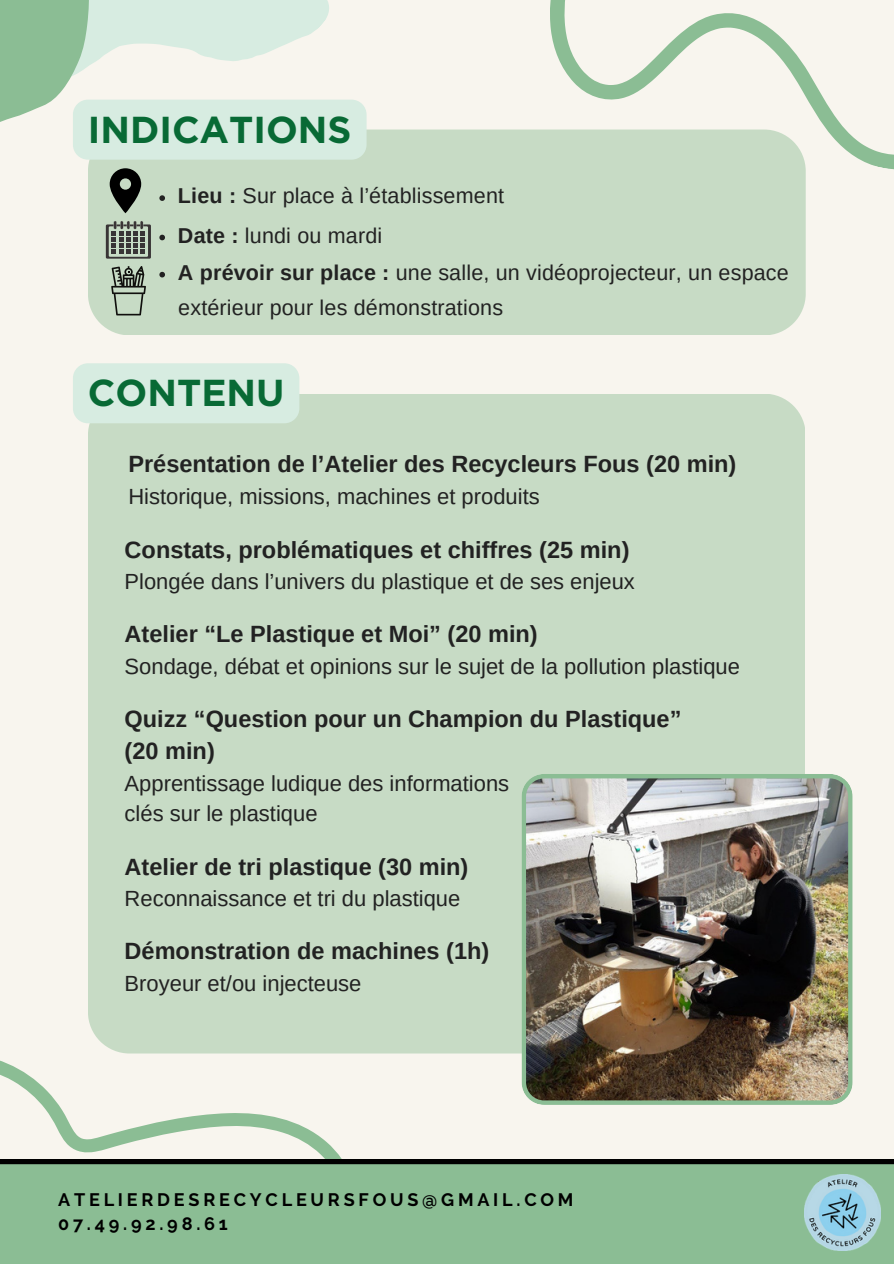
<style>
.page{position:relative;width:894px;height:1264px;background:#fff}
.page>*{position:absolute;margin:0;border:0;box-sizing:border-box;transform-origin:0 0}
.t1{font:700 37.5px "Gotham";color:#086a35}
.t2{font:700 23.55px/31.8px "Arimo";color:#222}
.t3{font:21.9px "Arimo";color:#222}
.t4{font:21.45px "Arimo";letter-spacing:.01em;color:#222}
.t5{font:700 18px "Raleway";letter-spacing:.21em;color:#000}
.s1{font-weight:700}
</style>
<div class="page">
<div style="left:0;top:0;width:893px;height:1263px;background:#f8f5ee"></div>
<svg style="left:0;top:1053px;width:357px;height:106px"></svg>
<svg style="left:550px;top:0;width:343px;height:201px"></svg>
<div style="left:0;top:1159px;width:893px;height:104px;background:#8bbd94"></div>
<div style="left:88px;top:129px;width:717px;height:206px;background:#c7dbc5"></div>
<svg style="left:88px;top:0;width:286px;height:204px"></svg>
<svg style="left:0;top:0;width:89px;height:122px"></svg>
<img style="left:804px;top:1174px;width:76px;height:76px">
<div style="left:88px;top:393px;width:716px;height:660px;background:#c7dbc5"></div>
<img style="left:521px;top:774px;width:331px;height:330px">
<svg style="left:110px;top:168px;width:31px;height:45px"></svg>
<svg style="left:111px;top:266px;width:35px;height:49px;background:#8e9c8c"></svg>
<svg style="left:106px;top:224px;width:45px;height:35px"></svg>
<div style="left:109px;top:226px;width:39px;height:31px;background:#c7dcc5"></div>
<svg style="left:112px;top:221px;width:33px;height:33px"></svg>
<div style="left:73px;top:363px;width:226px;height:60px;background:#d7ece1;border-radius:15px"></div>
<svg style="left:159px;top:195px;width:6px;height:6px"></svg>
<svg style="left:159px;top:235px;width:6px;height:5px"></svg>
<svg style="left:159px;top:272px;width:6px;height:5px"></svg>
<div style="left:73px;top:100px;width:293px;height:60px;background:#d7ece1;border-radius:15px"></div>
<p class="t1" style="left:88px;top:107px;width:265px">INDICATIONS</p>
<p class="t4" style="left:178px;top:184px;width:327px"><span class="s1">Lieu :</span> Sur place à l’établissement</p>
<h2 class="t4" style="left:178px;top:223px;width:206px"><span class="s1">Date :</span> lundi ou mardi</h2>
<p class="t4" style="left:178px;top:260px;width:612px"><span class="s1">A prévoir sur place :</span> une salle, un vidéoprojecteur, un espace</p>
<h2 class="t4" style="left:178px;top:295px;width:326px">extérieur pour les démonstrations</h2>
<p class="t1" style="left:88px;top:370px;width:198px">CONTENU</p>
<p class="t2" style="left:128px;top:448px;width:609px">Présentation de l’Atelier des Recycleurs Fous (20 min)</p>
<h2 class="t3" style="left:128px;top:484px;width:413px">Historique, missions, machines et produits</h2>
<h2 class="t2" style="left:125px;top:534px;width:506px">Constats, problématiques et chiffres (25 min)</h2>
<p class="t3" style="left:125px;top:568px;width:511px">Plongée dans l’univers du plastique et de ses enjeux</p>
<h1 class="t2" style="left:125px;top:618px;width:414px">Atelier “Le Plastique et Moi” (20 min)</h1>
<h2 class="t3" style="left:125px;top:654px;width:616px">Sondage, débat et opinions sur le sujet de la pollution plastique</h2>
<p class="t2" style="left:125px;top:703px;width:558px">Quizz “Question pour un Champion du Plastique” (20 min)</p>
<p class="t3" style="left:125px;top:771px;width:386px">Apprentissage ludique des informations</p>
<p class="t3" style="left:125px;top:801px;width:194px">clés sur le plastique</p>
<p class="t2" style="left:125px;top:850px;width:345px">Atelier de tri plastique (30 min)</p>
<h2 class="t3" style="left:125px;top:886px;width:337px">Reconnaissance et tri du plastique</h2>
<p class="t2" style="left:125px;top:935px;width:366px">Démonstration de machines (1h)</p>
<p class="t3" style="left:125px;top:971px;width:238px">Broyeur et/ou injecteuse</p>
<p class="t5" style="left:58px;top:1188px;width:516px">ATELIERDESRECYCLEURSFOUS@GMAIL.COM</p>
<p class="t5" style="left:58px;top:1213px;width:171px">07.49.92.98.61</p>
</div>
